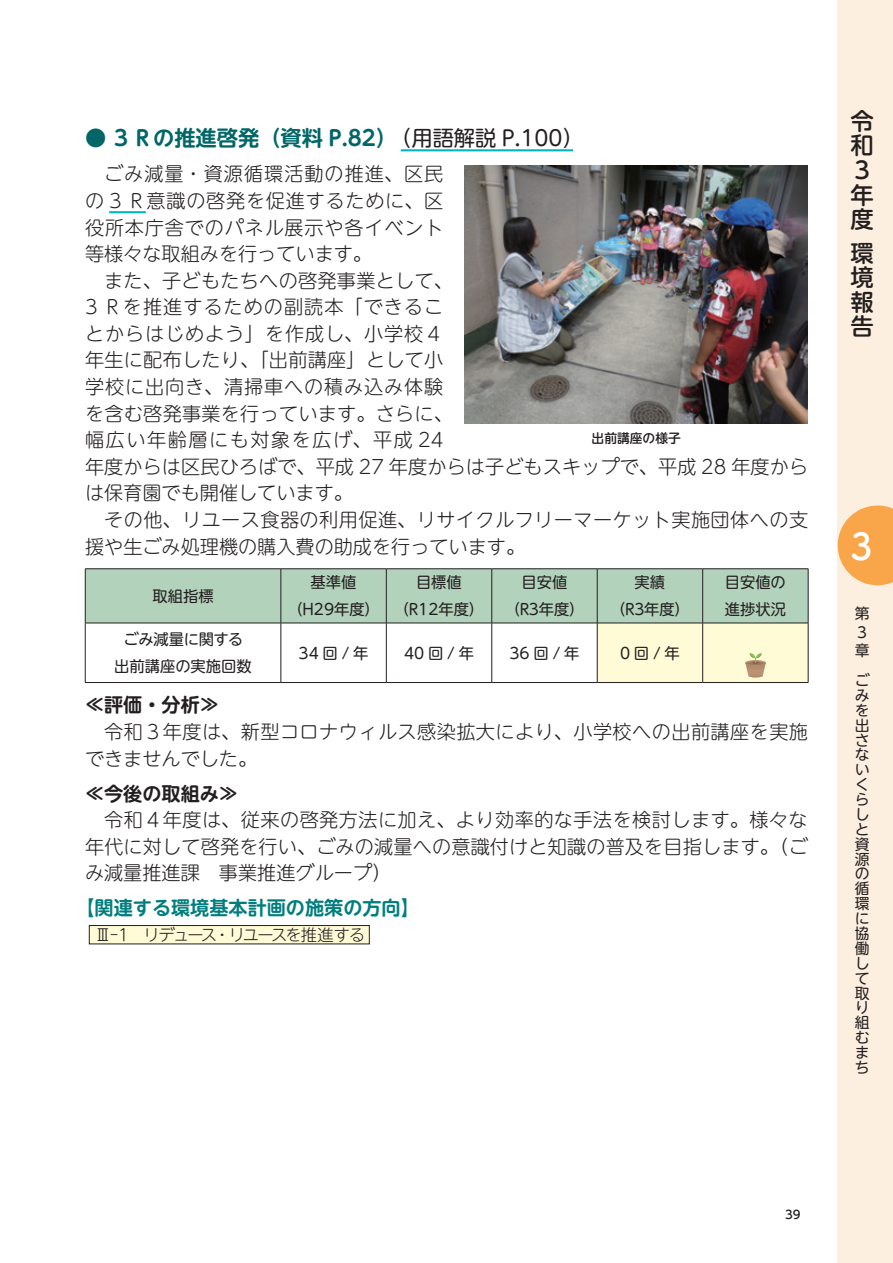
<style>
.page{position:relative;width:893px;height:1263px;background:#fff}
.page>*{position:absolute;margin:0;border:0;box-sizing:border-box;transform-origin:0 0}
.t1{font:37.2px "Tsuku B Rd Gothic Std B";color:#fff}
.t2{font:500 23.4px/24.6px "UD Shin M Go Pro";color:#231f20}
.t3{font:700 21.3px "UD Shin M Go Pro De";color:#016668}
.t4{font:300 19.2px/26.5px "UD Shin M Go Pro";letter-spacing:.015em;color:#231f20}
.t5{font:700 19.2px "UD Shin M Go Pro De";color:#007e7d}
.t6{font:700 19.2px "UD Shin M Go Pro De";color:#231f20}
.t7{font:300 16.2px "UD Shin M Go Pro";letter-spacing:-.095em;color:#231f20}
.t8{font:15.3px/26.5px "UD Shin M Go Pro";color:#231f20;text-align:center}
.t9{font:14.85px/14.9px "UD Shin M Go Pro";color:#231f20}
.t10{font:500 12.75px "UD Shin M Go Pro";color:#231f20}
.t11{font:500 11.7px "UD Shin M Go Pro";color:#231f20}
.s1{font-family:"UD Shin M Go Pro";font-weight:400;color:#231f20}
</style>
<div class="page">
<div style="left:838px;top:0;width:55px;height:1263px;background:#fdefdf"></div>
<svg style="left:838px;top:505px;width:55px;height:80px"></svg>
<hr style="left:401px;top:149px;width:172px;height:2px;background:#00b7c5">
<hr style="left:109px;top:211px;width:37px;height:2px;background:#00b7c5">
<div style="left:89px;top:925px;width:280px;height:19px;background:#fffbd6"></div>
<div style="left:89px;top:925px;width:281px;height:19px;border:1px solid #231f20"></div>
<hr style="left:85px;top:568px;width:196px;height:1px;background:#231f20">
<hr style="left:281px;top:568px;width:105px;height:1px;background:#231f20">
<hr style="left:386px;top:568px;width:106px;height:1px;background:#231f20">
<hr style="left:492px;top:568px;width:105px;height:1px;background:#231f20">
<hr style="left:597px;top:568px;width:106px;height:1px;background:#231f20">
<hr style="left:703px;top:568px;width:105px;height:1px;background:#231f20">
<hr style="left:808px;top:569px;width:1px;height:54px;background:#231f20">
<hr style="left:85px;top:682px;width:196px;height:1px;background:#231f20">
<hr style="left:281px;top:682px;width:105px;height:1px;background:#231f20">
<hr style="left:386px;top:682px;width:106px;height:1px;background:#231f20">
<hr style="left:492px;top:682px;width:105px;height:1px;background:#231f20">
<hr style="left:597px;top:682px;width:106px;height:1px;background:#231f20">
<hr style="left:808px;top:623px;width:1px;height:59px;background:#231f20">
<hr style="left:703px;top:682px;width:105px;height:1px;background:#231f20">
<svg style="left:85px;top:569px;width:723px;height:113px"></svg>
<img style="left:465px;top:166px;width:343px;height:257px">
<p class="t3" style="left:85px;top:121px;width:500px">● ３Ｒの推進啓発（資料 P.82）<span class="s1">（用語解説 P.100）</span></p>
<p class="t4" style="left:85px;top:160px;width:360px;text-align:justify;text-indent:19px">ごみ減量・資源循環活動の推進、区民の 3 Ｒ意識の啓発を促進するために、区役所本庁舎でのパネル展示や各イベント等様々な取組みを行っています。</p>
<p class="t4" style="left:85px;top:266px;width:725px;text-indent:19px">また、子どもたちへの啓発事業として、<br>3 Ｒを推進するための副読本「できるこ<br>とからはじめよう」を作成し、小学校４<br>年生に配布したり、「出前講座」として小<br>学校に出向き、清掃車への積み込み体験<br>を含む啓発事業を行っています。さらに、<br>幅広い年齢層にも対象を広げ、平成 24<br>年度からは区民ひろばで、平成 27 年度からは子どもスキップで、平成 28 年度からは保育園でも開催しています。</p>
<p class="t4" style="left:85px;top:505px;width:725px;text-indent:19px">その他、リユース食器の利用促進、リサイクルフリーマーケット実施団体への支援や生ごみ処理機の購入費の助成を行っています。</p>
<p class="t8" style="left:152px;top:582px;width:63px">取組指標</p>
<p class="t10" style="left:592px;top:428px;width:91px">出前講座の様子</p>
<p class="t8" style="left:288px;top:568px;width:93px">基準値（H29年度）</p>
<p class="t8" style="left:394px;top:568px;width:91px">目標値（R12年度）</p>
<p class="t8" style="left:505px;top:568px;width:81px">目安値<br>（R３年度）</p>
<p class="t8" style="left:610px;top:568px;width:81px">実績<br>（R３年度）</p>
<p class="t8" style="left:725px;top:568px;width:63px;text-align:left">目安値の進捗状況</p>
<p class="t8" style="left:114px;top:625px;width:139px">ごみ減量に関する出前講座の実施回数</p>
<p class="t8" style="left:299px;top:639px;width:71px">34回/年</p>
<p class="t8" style="left:404px;top:639px;width:71px">40回/年</p>
<p class="t8" style="left:509px;top:639px;width:71px">36回/年</p>
<p class="t8" style="left:620px;top:639px;width:61px">0回/年</p>
<p class="t6" style="left:85px;top:689px;width:135px">≪評価・分析≫</p>
<p class="t4" style="left:85px;top:717px;width:725px;text-indent:19px">令和３年度は、新型コロナウィルス感染拡大により、小学校への出前講座を実施できませんでした。</p>
<p class="t6" style="left:85px;top:778px;width:155px">≪今後の取組み≫</p>
<p class="t4" style="left:85px;top:805px;width:724px;text-align:justify;text-indent:19px">令和４年度は、従来の啓発方法に加え、より効率的な手法を検討します。様々な年代に対して啓発を行い、ごみの減量への意識付けと知識の普及を目指します。（ごみ減量推進課　事業推進グループ）</p>
<p class="t5" style="left:75px;top:892px;width:346px">【関連する環境基本計画の施策の方向】</p>
<p class="t7" style="left:95px;top:922px;width:272px">Ⅲ-1　リデュース・リユースを推進する</p>
<p class="t2" style="left:850px;top:108px;width:24px">令和<br>3年度</p>
<p class="t2" style="left:850px;top:239px;width:24px;text-align:justify">環境報告</p>
<h1 class="t1" style="left:850px;top:517px;width:24px">3</h1>
<p class="t9" style="left:855px;top:603px;width:16px;line-height:18.6px">第<br>3章</p>
<p class="t9" style="left:855px;top:672px;width:17px">ごみを出さないくらしと資源の循環に協働して取り組むまち</p>
<p class="t11" style="left:785px;top:1205px;width:17px">39</p>
</div>
